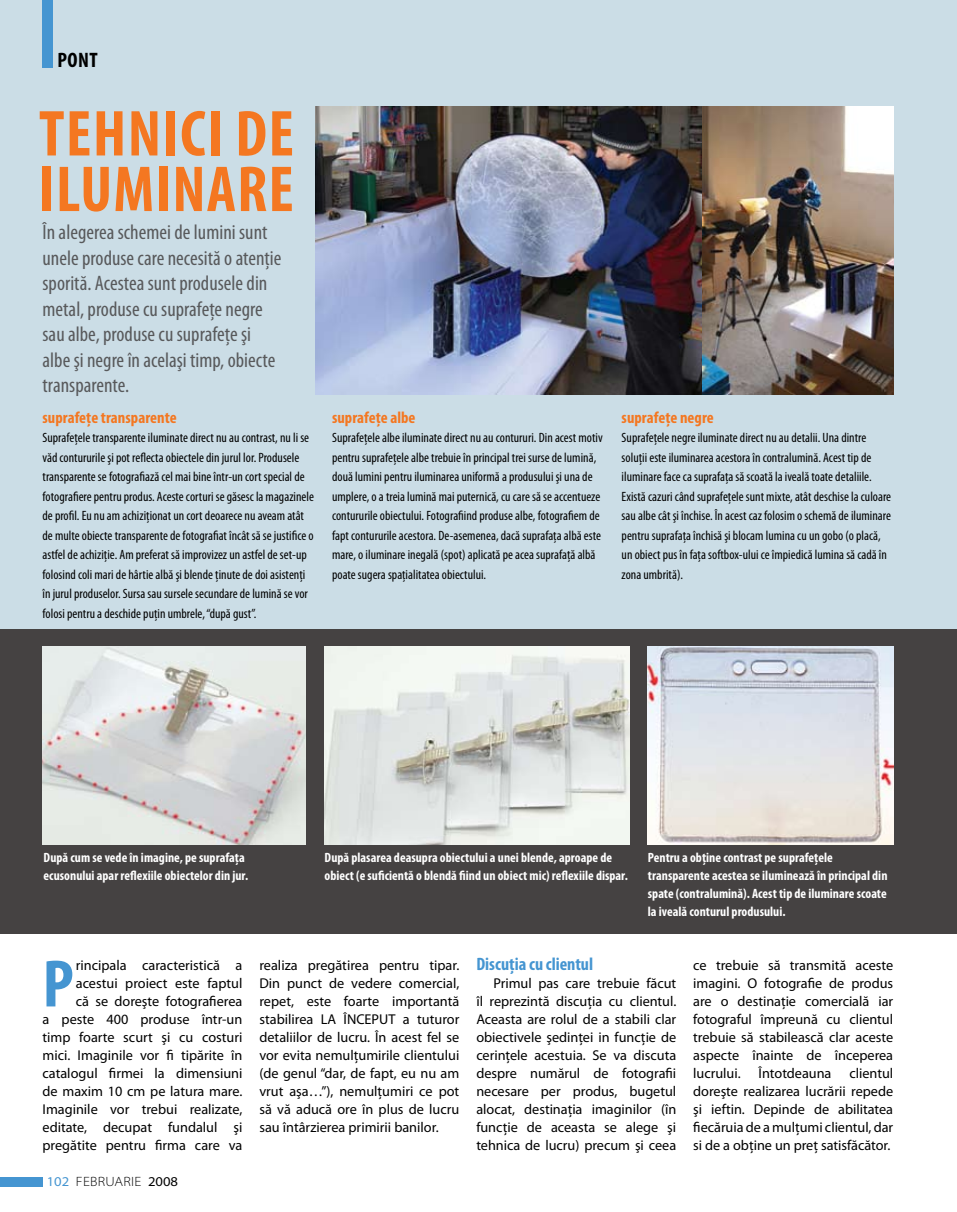
<style>
.page{position:relative;width:957px;height:1212px;background:#454242}
.page>*{position:absolute;margin:0;border:0;box-sizing:border-box;transform-origin:0 0}
.t1{font:700 condensed 67.65px "Myriad Pro";color:#4595d1}
.t2{font:700 condensed 65.55px/55.7px "Myriad Pro";letter-spacing:.015em;color:#f47721}
.t3{font:condensed 21px/25.5px "Myriad Pro";color:#58595b}
.t4{font:700 condensed 21px "Myriad Pro";color:#000}
.t5{font:700 condensed 18px "Myriad Pro";color:#4595d1}
.t6{font:700 condensed 16.5px "Myriad Pro";color:#f47721}
.t7{font:14.25px/18px "Myriad Pro";color:#000;text-align:justify}
.t8{font:condensed 13.5px/19.5px "Myriad Pro";color:#000}
.t9{font:700 condensed 13.5px/18px "Myriad Pro";color:#fff}
.t10{font:300 semi-expanded 13.5px "Myriad Pro";letter-spacing:.02em;color:#000}
.s1{font-weight:400;color:#4595d1}
.s2{font-weight:400}
</style>
<div class="page">
<div style="left:0;top:0;width:957px;height:628px;background:#cbdde6"></div>
<div style="left:0;top:934px;width:957px;height:278px;background:#fff"></div>
<img style="left:43px;top:646px;width:263px;height:198px">
<img style="left:325px;top:646px;width:304px;height:198px">
<img style="left:648px;top:646px;width:245px;height:198px">
<img style="left:316px;top:106px;width:386px;height:288px">
<img style="left:702px;top:106px;width:191px;height:288px">
<div style="left:0;top:1177px;width:43px;height:9px;background:#4595d1"></div>
<div style="left:43px;top:0;width:10px;height:67px;background:#4595d1"></div>
<h3 class="t4" style="left:58px;top:47px;width:42px">pont</h3>
<h2 class="t2" style="left:39px;top:104px;width:257px">Tehnici de iluminare</h2>
<h3 class="t3" style="left:43px;top:219px;width:240px">În alegerea schemei de lumini sunt unele produse care necesită o atenţie sporită. Acestea sunt produsele din metal, produse cu suprafeţe negre sau albe, produse cu suprafeţe şi albe şi negre în acelaşi timp, obiecte transparente.</h3>
<p class="t6" style="left:43px;top:407px;width:136px">suprafeţe transparente</p>
<p class="t8" style="left:43px;top:428px;width:273px">Suprafeţele transparente iluminate direct nu au contrast, nu li se văd contururile şi pot reflecta obiectele din jurul lor. Produsele transparente se fotografiază cel mai bine într-un cort special de fotografiere pentru produs. Aceste corturi se găsesc la magazinele de profil. Eu nu am achiziţionat un cort deoarece nu aveam atât de multe obiecte transparente de fotografiat încât să se justifice o astfel de achiziţie. Am preferat să improvizez un astfel de set-up folosind coli mari de hârtie albă şi blende ţinute de doi asistenţi în jurul produselor. Sursa sau sursele secundare de lumină se vor folosi pentru a deschide puţin umbrele, “după gust”.</p>
<p class="t6" style="left:332px;top:407px;width:85px">suprafeţe albe</p>
<p class="t8" style="left:332px;top:428px;width:272px">Suprafeţele albe iluminate direct nu au contururi. Din acest motiv pentru suprafeţele albe trebuie în principal trei surse de lumină, două lumini pentru iluminarea uniformă a produsului şi una de umplere, o a treia lumină mai puternică, cu care să se accentueze contururile obiectului. Fotografiind produse albe, fotografiem de fapt contururile acestora. De-asemenea, dacă suprafaţa albă este mare, o iluminare inegală (spot) aplicată pe acea suprafaţă albă poate sugera spaţialitatea obiectului.</p>
<p class="t6" style="left:621px;top:407px;width:94px">suprafeţe negre</p>
<p class="t8" style="left:621px;top:428px;width:271px">Suprafeţele negre iluminate direct nu au detalii. Una dintre soluţii este iluminarea acestora în contralumină. Acest tip de iluminare face ca suprafaţa să scoată la iveală toate detaliile.<br>Există cazuri când suprafeţele sunt mixte, atât deschise la culoare sau albe cât şi închise. În acest caz folosim o schemă de iluminare pentru suprafaţa închisă şi blocam lumina cu un gobo (o placă, un obiect pus în faţa softbox-ului ce împiedică lumina să cadă în zona umbrită).</p>
<p class="t9" style="left:44px;top:849px;width:206px">După cum se vede în imagine, pe suprafaţa ecusonului apar reflexiile obiectelor din jur.</p>
<p class="t9" style="left:324px;top:849px;width:305px">După plasarea deasupra obiectului a unei blende, aproape de obiect (e suficientă o blendă fiind un obiect mic) reflexiile dispar.</p>
<p class="t9" style="left:648px;top:849px;width:241px">Pentru a obţine contrast pe suprafeţele transparente acestea se iluminează în principal din spate (contralumină). Acest tip de iluminare scoate la iveală conturul produsului.</p>
<p class="t7" style="left:43px;top:956px;width:201px;text-align:right">rincipala caracteristică a acestui proiect este faptul<br>că se doreşte fotografierea<br>a peste 400 produse într-un timp foarte scurt şi cu costuri mici. Imaginile vor fi tipărite în catalogul firmei la dimensiuni de maxim 10 cm pe latura mare.<br>Imaginile vor trebui realizate, editate, decupat fundalul şi pregătite pentru firma care va</p>
<h1 class="t1" style="left:43px;top:941px;width:27px">P</h1>
<p class="t10" style="left:47px;top:1174px;width:133px"><span class="s1">102</span> FEBRUARIE <span class="s2">2008</span></p>
<p class="t7" style="left:259px;top:956px;width:201px">realiza pregătirea pentru tipar.<br>Din punct de vedere comercial, repet, este foarte importantă stabilirea LA ÎNCEPUT a tuturor detaliilor de lucru. În acest fel se vor evita nemulţumirile clientului (de genul “dar, de fapt, eu nu am vrut aşa…”), nemulţumiri ce pot să vă aducă ore în plus de lucru sau întârzierea primirii banilor.</p>
<h3 class="t5" style="left:476px;top:953px;width:118px">Discuţia cu clientul</h3>
<p class="t7" style="left:476px;top:974px;width:201px;text-indent:17px">Primul pas care trebuie făcut îl reprezintă discuţia cu clientul.<br>Aceasta are rolul de a stabili clar obiectivele şedinţei in funcţie de cerinţele acestuia. Se va discuta despre numărul de fotografii necesare per produs, bugetul alocat, destinaţia imaginilor (în funcţie de aceasta se alege şi tehnica de lucru) precum şi ceea</p>
<p class="t7" style="left:693px;top:956px;width:201px">ce trebuie să transmită aceste imagini. O fotografie de produs are o destinaţie comercială iar fotograful împreună cu clientul trebuie să stabilească clar aceste aspecte înainte de începerea lucrului.</p>
<p class="t7" style="left:758px;top:1064px;width:74px">Întotdeauna</p>
<p class="t7" style="left:693px;top:1064px;width:201px;text-indent:156px">clientul doreşte realizarea lucrării repede şi ieftin. Depinde de abilitatea fiecăruia de a mulţumi clientul, dar si de a obţine un preţ satisfăcător.</p>
</div>
